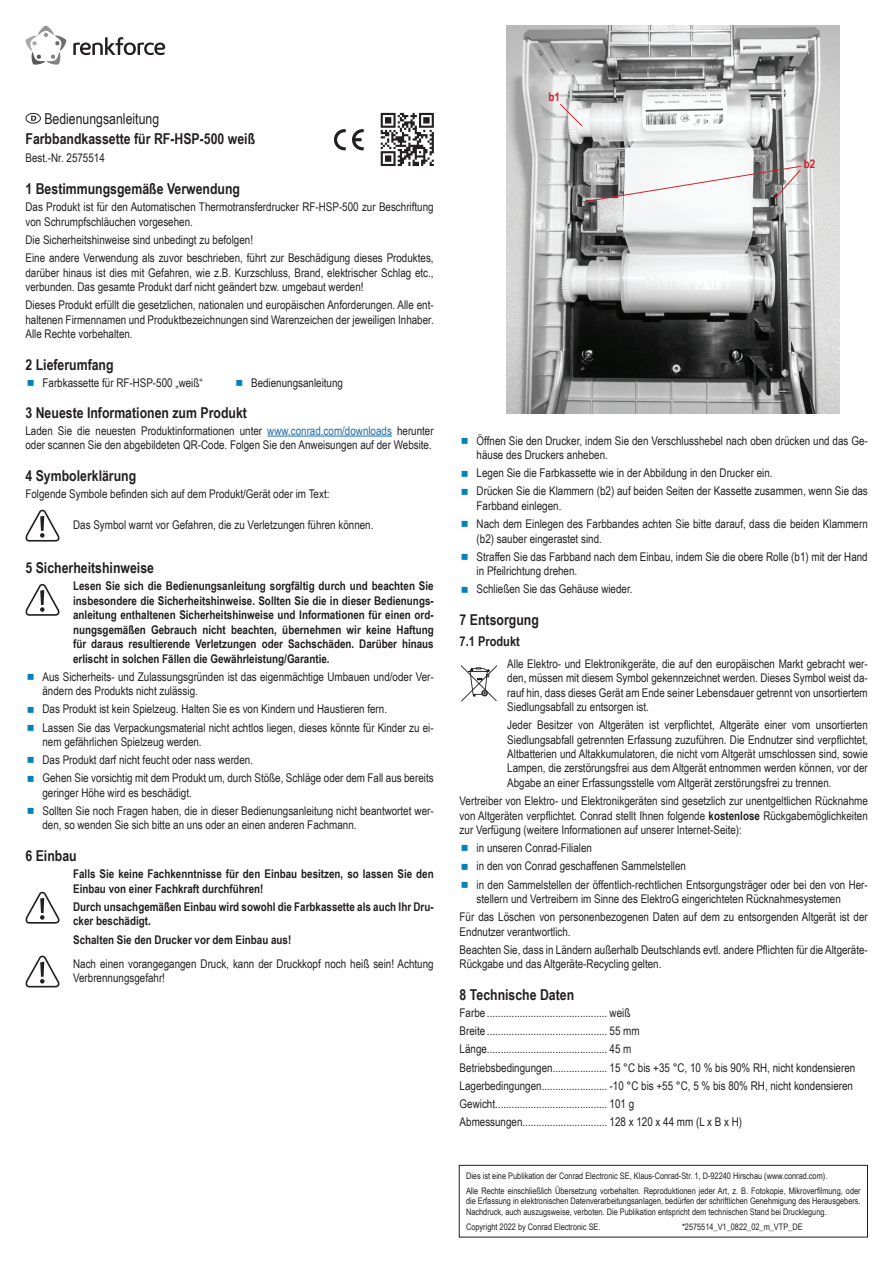
<style>
.page{position:relative;width:893px;height:1263px;background:#fff}
.page>*{position:absolute;margin:0;border:0;box-sizing:border-box;transform-origin:0 0}
.t1{font:700 15px "Arial Narrow";color:#231f20}
.t2{font:15px "Arial Narrow";color:#231f20}
.t3{font:700 13.5px "Arial Narrow";color:#231f20}
.t4{font:12px/18.3px "Arial Narrow";color:#231f20}
.t5{font:700 12px/14.4px "Arial Narrow";color:#231f20}
.t6{font:700 12px "Arial Narrow";color:#d1232a}
.t7{font:9px/15px "Arial Narrow";color:#231f20}
.s1{color:#206ca9}
.s2{font-weight:700}
</style>
<div class="page">
<svg style="left:461px;top:665px;width:36px;height:37px"></svg>
<svg style="left:26px;top:113px;width:15px;height:11px"></svg>
<hr style="left:267px;top:436px;width:125px;height:1px;background:#206ca9">
<svg style="left:25px;top:510px;width:35px;height:32px"></svg>
<svg style="left:25px;top:584px;width:35px;height:32px"></svg>
<svg style="left:25px;top:892px;width:35px;height:32px"></svg>
<svg style="left:25px;top:955px;width:35px;height:32px"></svg>
<svg style="left:352px;top:129px;width:12px;height:21px"></svg>
<svg style="left:334px;top:129px;width:12px;height:21px"></svg>
<svg style="left:380px;top:112px;width:54px;height:55px"></svg>
<svg style="left:381px;top:113px;width:53px;height:53px"></svg>
<svg style="left:25px;top:26px;width:42px;height:39px"></svg>
<svg style="left:73px;top:37px;width:92px;height:18px"></svg>
<img style="left:506px;top:26px;width:333px;height:387px">
<svg style="left:559px;top:103px;width:24px;height:24px"></svg>
<svg style="left:581px;top:165px;width:221px;height:38px"></svg>
<div style="left:459px;top:1165px;width:409px;height:72px;border:1px solid #231f20"></div>
<p class="t2" style="left:44px;top:107px;width:116px">Bedienungsanleitung</p>
<p class="t1" style="left:26px;top:128px;width:231px">Farbbandkassette für RF-HSP-500 weiß</p>
<p class="t4" style="left:26px;top:149px;width:81px">Best.-Nr. 2575514</p>
<p class="t1" style="left:26px;top:178px;width:216px">1 Bestimmungsgemäße Verwendung</p>
<p class="t4" style="left:26px;top:199px;width:410px;line-height:14.4px">Das Produkt ist für den Automatischen Thermotransferdrucker RF-HSP-500 zur Beschriftung von Schrumpfschläuchen vorgesehen.</p>
<p class="t4" style="left:26px;top:230px;width:410px">Die Sicherheitshinweise sind unbedingt zu befolgen!<br>Eine andere Verwendung als zuvor beschrieben, führt zur Beschädigung dieses Produktes,</p>
<p class="t4" style="left:26px;top:265px;width:410px;line-height:14.4px">darüber hinaus ist dies mit Gefahren, wie z.B. Kurzschluss, Brand, elektrischer Schlag etc., verbunden. Das gesamte Produkt darf nicht geändert bzw. umgebaut werden!</p>
<p class="t4" style="left:26px;top:297px;width:410px;line-height:14.4px;text-align:justify">Dieses Produkt erfüllt die gesetzlichen, nationalen und europäischen Anforderungen. Alle ent&shy;haltenen Firmennamen und Produktbezeichnungen sind Warenzeichen der jeweiligen Inhaber.<br>Alle Rechte vorbehalten.</p>
<p class="t1" style="left:26px;top:353px;width:90px">2 Lieferumfang</p>
<p class="t4" style="left:43px;top:373px;width:162px">Farbkassette für RF-HSP-500 „weiß“</p>
<p class="t4" style="left:251px;top:373px;width:93px">Bedienungsanleitung</p>
<p class="t1" style="left:26px;top:401px;width:223px">3 Neueste Informationen zum Produkt</p>
<p class="t4" style="left:26px;top:423px;width:410px;line-height:14.4px">Laden Sie die neuesten Produktinformationen unter <span class="s1">www.conrad.com/downloads</span> herunter oder scannen Sie den abgebildeten QR-Code. Folgen Sie den Anweisungen auf der Website.</p>
<p class="t1" style="left:26px;top:464px;width:112px">4 Symbolerklärung</p>
<p class="t4" style="left:26px;top:484px;width:305px">Folgende Symbole befinden sich auf dem Produkt/Gerät oder im Text:</p>
<p class="t4" style="left:73px;top:515px;width:302px">Das Symbol warnt vor Gefahren, die zu Verletzungen führen können.</p>
<p class="t1" style="left:26px;top:556px;width:130px">5 Sicherheitshinweise</p>
<p class="t5" style="left:73px;top:578px;width:362px;text-align:justify">Lesen Sie sich die Bedienungsanleitung sorgfältig durch und beachten Sie insbesondere die Sicherheitshinweise. Sollten Sie die in dieser Bedienungs&shy;anleitung enthaltenen Sicherheitshinweise und Informationen für einen ord&shy;nungsgemäßen Gebrauch nicht beachten, übernehmen wir keine Haftung für daraus resultierende Verletzungen oder Sachschäden. Darüber hinaus erlischt in solchen Fällen die Gewährleistung/Garantie.</p>
<p class="t4" style="left:43px;top:669px;width:393px;line-height:14.4px">Aus Sicherheits- und Zulassungsgründen ist das eigenmächtige Umbauen und/oder Ver&shy;ändern des Produkts nicht zulässig.</p>
<p class="t4" style="left:43px;top:699px;width:393px">Das Produkt ist kein Spielzeug. Halten Sie es von Kindern und Haustieren fern.<br>Lassen Sie das Verpackungsmaterial nicht achtlos liegen, dieses könnte für Kinder zu ei-</p>
<p class="t4" style="left:43px;top:732px;width:393px">nem gefährlichen Spielzeug werden.<br>Das Produkt darf nicht feucht oder nass werden.<br>Gehen Sie vorsichtig mit dem Produkt um, durch Stöße, Schläge oder dem Fall aus bereits</p>
<p class="t4" style="left:43px;top:783px;width:393px">geringer Höhe wird es beschädigt.<br>Sollten Sie noch Fragen haben, die in dieser Bedienungsanleitung nicht beantwortet wer-</p>
<p class="t4" style="left:43px;top:816px;width:316px">den, so wenden Sie sich bitte an uns oder an einen anderen Fachmann.</p>
<p class="t1" style="left:26px;top:844px;width:53px">6 Einbau</p>
<p class="t5" style="left:73px;top:866px;width:362px">Falls Sie keine Fachkenntnisse für den Einbau besitzen, so lassen Sie den<br>Einbau von einer Fachkraft durchführen!</p>
<p class="t5" style="left:73px;top:899px;width:362px">Durch unsachgemäßen Einbau wird sowohl die Farbkassette als auch Ihr Dru&shy;cker beschädigt.</p>
<p class="t5" style="left:73px;top:932px;width:220px">Schalten Sie den Drucker vor dem Einbau aus!</p>
<p class="t4" style="left:73px;top:956px;width:362px;line-height:14.4px">Nach einen vorangegangen Druck, kann der Druckkopf noch heiß sein! Achtung<br>Verbrennungsgefahr!</p>
<p class="t6" style="left:549px;top:88px;width:13px">b1</p>
<p class="t6" style="left:804px;top:155px;width:13px">b2</p>
<p class="t4" style="left:477px;top:433px;width:393px;line-height:14.4px">Öffnen Sie den Drucker, indem Sie den Verschlusshebel nach oben drücken und das Ge&shy;häuse des Druckers anheben.</p>
<p class="t4" style="left:477px;top:463px;width:393px">Legen Sie die Farbkassette wie in der Abbildung in den Drucker ein.<br>Drücken Sie die Klammern (b2) auf beiden Seiten der Kassette zusammen, wenn Sie das</p>
<p class="t4" style="left:477px;top:496px;width:393px">Farbband einlegen.<br>Nach dem Einlegen des Farbbandes achten Sie bitte darauf, dass die beiden Klammern</p>
<p class="t4" style="left:477px;top:529px;width:393px">(b2) sauber eingerastet sind.<br>Straffen Sie das Farbband nach dem Einbau, indem Sie die obere Rolle (b1) mit der Hand</p>
<p class="t4" style="left:477px;top:561px;width:157px">in Pfeilrichtung drehen.<br>Schließen Sie das Gehäuse wieder.</p>
<p class="t1" style="left:460px;top:608px;width:81px">7 Entsorgung</p>
<p class="t3" style="left:460px;top:631px;width:62px">7.1 Produkt</p>
<p class="t4" style="left:507px;top:656px;width:362px;line-height:14.4px;text-align:justify">Alle Elektro- und Elektronikgeräte, die auf den europäischen Markt gebracht wer&shy;den, müssen mit diesem Symbol gekennzeichnet werden. Dieses Symbol weist da&shy;rauf hin, dass dieses Gerät am Ende seiner Lebensdauer getrennt von unsortiertem Siedlungsabfall zu entsorgen ist.</p>
<p class="t4" style="left:507px;top:717px;width:362px;line-height:14.4px;text-align:justify">Jeder Besitzer von Altgeräten ist verpflichtet, Altgeräte einer vom unsortierten Siedlungsabfall getrennten Erfassung zuzuführen. Die Endnutzer sind verpflichtet, Altbatterien und Altakkumulatoren, die nicht vom Altgerät umschlossen sind, sowie Lampen, die zerstörungsfrei aus dem Altgerät entnommen werden können, vor der Abgabe an einer Erfassungsstelle vom Altgerät zerstörungsfrei zu trennen.</p>
<p class="t4" style="left:460px;top:793px;width:410px;line-height:14.4px;text-align:justify">Vertreiber von Elektro- und Elektronikgeräten sind gesetzlich zur unentgeltlichen Rücknahme von Altgeräten verpflichtet. Conrad stellt Ihnen folgende <span class="s2">kostenlose</span> Rückgabemöglichkeiten zur Verfügung (weitere Informationen auf unserer Internet-Seite):</p>
<p class="t4" style="left:477px;top:838px;width:393px">in unseren Conrad-Filialen<br>in den von Conrad geschaffenen Sammelstellen<br>in den Sammelstellen der öffentlich-rechtlichen Entsorgungsträger oder bei den von Her-</p>
<p class="t4" style="left:460px;top:889px;width:410px;text-indent:17px">stellern und Vertreibern im Sinne des ElektroG eingerichteten Rücknahmesystemen<br>Für das Löschen von personenbezogenen Daten auf dem zu entsorgenden Altgerät ist der</p>
<p class="t4" style="left:460px;top:922px;width:410px">Endnutzer verantwortlich.<br>Beachten Sie, dass in Ländern außerhalb Deutschlands evtl. andere Pflichten für die Altgeräte-</p>
<p class="t4" style="left:460px;top:954px;width:203px">Rückgabe und das Altgeräte-Recycling gelten.</p>
<p class="t1" style="left:460px;top:983px;width:116px">8 Technische Daten</p>
<p class="t4" style="left:460px;top:1003px;width:397px">Farbe ............................................ weiß<br>Breite ............................................ 55 mm<br>Länge............................................ 45 m<br>Betriebsbedingungen.................... 15 °C bis +35 °C, 10 % bis 90% RH, nicht kondensieren Lagerbedingungen........................ -10 °C bis +55 °C, 5 % bis 80% RH, nicht kondensieren Gewicht......................................... 101 g<br>Abmessungen............................... 128 x 120 x 44 mm (L x B x H)</p>
<p class="t7" style="left:466px;top:1167px;width:396px">Dies ist eine Publikation der Conrad Electronic SE, Klaus-Conrad-Str. 1, D-92240 Hirschau (www.conrad.com).<br>Alle Rechte einschließlich Übersetzung vorbehalten. Reproduktionen jeder Art, z. B. Fotokopie, Mikroverfilmung, oder</p>
<p class="t7" style="left:466px;top:1195px;width:396px;line-height:10.8px">die Erfassung in elektronischen Datenverarbeitungsanlagen, bedürfen der schriftlichen Genehmigung des Herausgebers.<br>Nachdruck, auch auszugsweise, verboten. Die Publikation entspricht dem technischen Stand bei Drucklegung.</p>
<p class="t7" style="left:466px;top:1219px;width:136px">Copyright 2022 by Conrad Electronic SE.</p>
<p class="t7" style="left:682px;top:1219px;width:122px">*2575514_V1_0822_02_m_VTP_DE</p>
</div>
